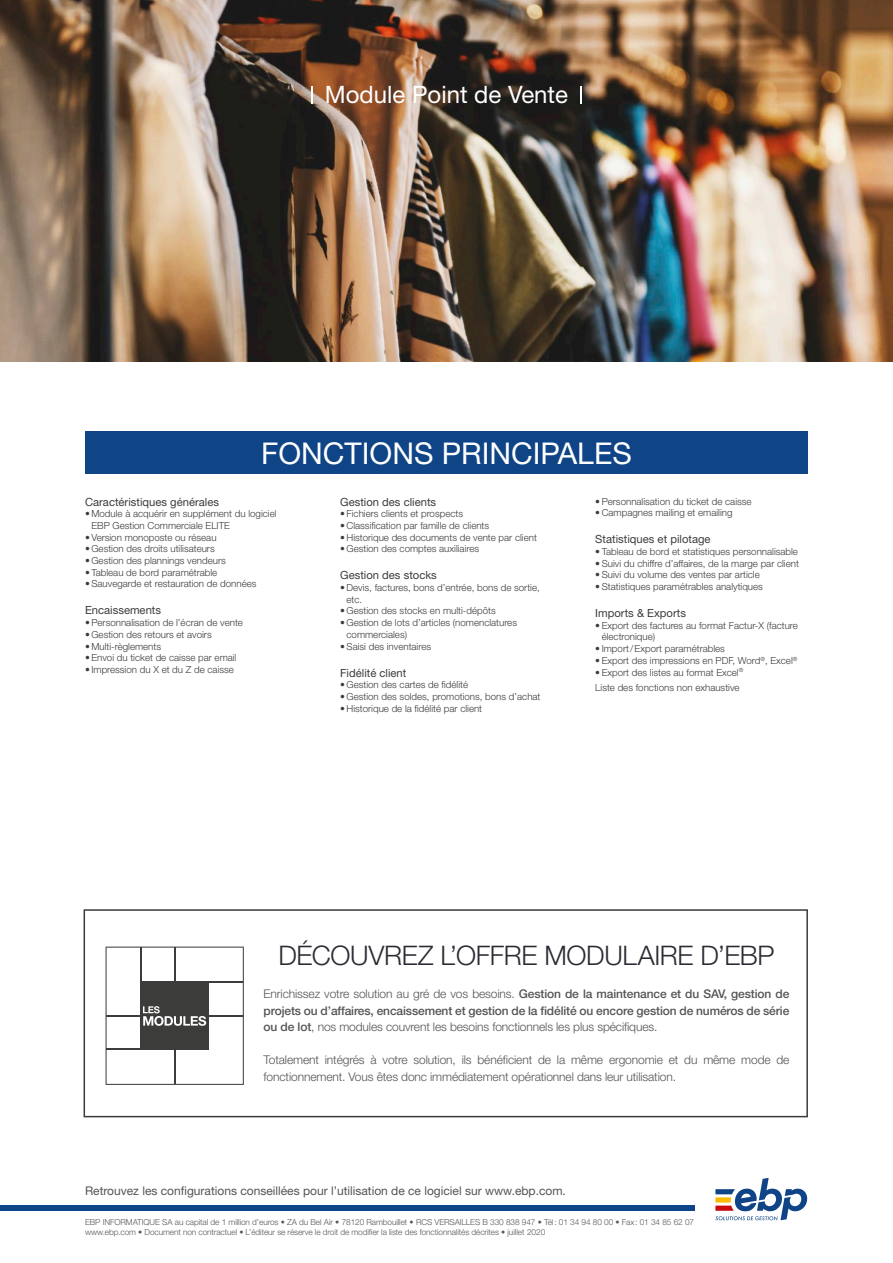
<style>
.page{position:relative;width:893px;height:1263px;background:#fff}
.page>*{position:absolute;margin:0;border:0;box-sizing:border-box;transform-origin:0 0}
.t1{font:30px "Helvetica Neue LT Std";color:#fff}
.t2{font:300 27px "Helvetica Neue LT Std";letter-spacing:-.01em;color:#2d2a33}
.Titre-FP-Dos-_2émePa{font:24px "Helvetica Neue LT Std";color:#fff}
.t3{font:500 12px/16.5px "Helvetica Neue LT Std";letter-spacing:-.01em;color:#545453;text-align:justify}
.t4{font:300 12px/16.5px "Helvetica Neue LT Std";letter-spacing:-.01em;color:#545453}
.t5{font:12px "Helvetica Neue LT Std";color:#545453}
.Titre-FonctionsPrinc{font:11.25px "Helvetica Neue LT Std";color:#3c3c3a}
.Mentions-FonctionsPr{font:300 9.75px/11.7px "Helvetica Neue LT Std";color:#3c3c3a}
.t6{font:300 8.25px/9.9px "Helvetica Neue LT Std";letter-spacing:-.01em;color:#565655}
.s1{font-weight:300}
</style>
<div class="page">
<img style="left:0;top:0;width:893px;height:361px">
<svg style="left:715px;top:1178px;width:92px;height:42px"></svg>
<div style="left:0;top:1205px;width:694px;height:6px;background:#0f4486"></div>
<svg style="left:311px;top:86px;width:2px;height:17px"></svg>
<svg style="left:580px;top:86px;width:2px;height:17px"></svg>
<div style="left:85px;top:432px;width:723px;height:42px;background:#0f4486"></div>
<div style="left:84px;top:909px;width:724px;height:208px;border:2px solid #3c3c3a"></div>
<svg style="left:106px;top:946px;width:138px;height:139px"></svg>
<p class="Titre-FP-Dos-_2émePa" style="left:325px;top:80px;width:245px">Module Point de Vente</p>
<p class="t1" style="left:261px;top:435px;width:372px">FONCTIONS PRINCIPALES</p>
<p class="Titre-FonctionsPrinc" style="left:85px;top:495px;width:135px">Caractéristiques générales</p>
<p class="Mentions-FonctionsPr" style="left:91px;top:508px;width:187px;text-indent:-6px">• Module à acquérir en supplément du logiciel<br>EBP Gestion Commerciale ELITE</p>
<p class="Mentions-FonctionsPr" style="left:85px;top:531px;width:133px">• Version monoposte ou réseau</p>
<p class="Mentions-FonctionsPr" style="left:85px;top:543px;width:131px">• Gestion des droits utilisateurs</p>
<p class="Mentions-FonctionsPr" style="left:85px;top:554px;width:142px">• Gestion des plannings vendeurs</p>
<p class="Mentions-FonctionsPr" style="left:85px;top:566px;width:134px">• Tableau de bord paramétrable</p>
<p class="Mentions-FonctionsPr" style="left:85px;top:578px;width:173px">•Sauvegarde et restauration de données</p>
<p class="Titre-FonctionsPrinc" style="left:85px;top:604px;width:78px">Encaissements</p>
<p class="Mentions-FonctionsPr" style="left:85px;top:617px;width:159px">•Personnalisation de l’écran de vente</p>
<p class="Mentions-FonctionsPr" style="left:85px;top:628px;width:128px">• Gestion des retours et avoirs</p>
<p class="Mentions-FonctionsPr" style="left:85px;top:640px;width:78px">• Multi-règlements</p>
<p class="Mentions-FonctionsPr" style="left:85px;top:652px;width:153px">• Envoi du ticket de caisse par email</p>
<p class="Mentions-FonctionsPr" style="left:85px;top:663px;width:150px">• Impression du X et du Z de caisse</p>
<p class="Titre-FonctionsPrinc" style="left:340px;top:495px;width:98px">Gestion des clients</p>
<p class="Mentions-FonctionsPr" style="left:340px;top:508px;width:124px">• Fichiers clients et prospects</p>
<p class="Mentions-FonctionsPr" style="left:340px;top:519px;width:151px">• Classification par famille de clients</p>
<p class="Mentions-FonctionsPr" style="left:340px;top:531px;width:198px">• Historique des documents de vente par client</p>
<p class="Mentions-FonctionsPr" style="left:340px;top:543px;width:140px">• Gestion des comptes auxiliaires</p>
<p class="Titre-FonctionsPrinc" style="left:340px;top:569px;width:98px">Gestion des stocks</p>
<p class="Mentions-FonctionsPr" style="left:347px;top:581px;width:195px;text-indent:-6px">•Devis, factures, bons d’entrée, bons de sortie, etc.</p>
<p class="Mentions-FonctionsPr" style="left:340px;top:605px;width:157px">• Gestion des stocks en multi-dépôts</p>
<p class="Mentions-FonctionsPr" style="left:347px;top:617px;width:172px;text-indent:-6px">• Gestion de lots d’articles (nomenclatures commerciales)</p>
<p class="Mentions-FonctionsPr" style="left:340px;top:640px;width:92px">•Saisi des inventaires</p>
<p class="Titre-FonctionsPrinc" style="left:340px;top:666px;width:68px">Fidélité client</p>
<p class="Mentions-FonctionsPr" style="left:340px;top:679px;width:129px">• Gestion des cartes de fidélité</p>
<p class="Mentions-FonctionsPr" style="left:340px;top:690px;width:202px">• Gestion des soldes, promotions, bons d’achat</p>
<p class="Mentions-FonctionsPr" style="left:340px;top:702px;width:144px">• Historique de la fidélité par client</p>
<p class="Mentions-FonctionsPr" style="left:595px;top:495px;width:158px">•Personnalisation du ticket de caisse</p>
<p class="Mentions-FonctionsPr" style="left:595px;top:507px;width:139px">• Campagnes mailing et emailing</p>
<p class="Titre-FonctionsPrinc" style="left:595px;top:532px;width:117px">Statistiques et pilotage</p>
<p class="Mentions-FonctionsPr" style="left:595px;top:545px;width:204px">• Tableau de bord et statistiques personnalisable</p>
<p class="Mentions-FonctionsPr" style="left:595px;top:557px;width:205px">•Suivi du chiffre d’affaires, de la marge par client</p>
<p class="Mentions-FonctionsPr" style="left:595px;top:569px;width:166px">•Suivi du volume des ventes par article</p>
<p class="Mentions-FonctionsPr" style="left:595px;top:580px;width:169px">•Statistiques paramétrables analytiques</p>
<p class="Titre-FonctionsPrinc" style="left:595px;top:606px;width:92px">Imports &amp; Exports</p>
<p class="Mentions-FonctionsPr" style="left:602px;top:619px;width:198px;text-indent:-6px">• Export des factures au format Factur-X (facture électronique)</p>
<p class="Mentions-FonctionsPr" style="left:595px;top:643px;width:131px">• Import/Export paramétrables</p>
<p class="Mentions-FonctionsPr" style="left:595px;top:654px;width:204px">• Export des impressions en PDF, Word<sup>®</sup>, Excel<sup>®</sup></p>
<p class="Mentions-FonctionsPr" style="left:595px;top:666px;width:149px">• Export des listes au format Excel<sup>®</sup></p>
<p class="Mentions-FonctionsPr" style="left:595px;top:682px;width:146px">Liste des fonctions non exhaustive</p>
<p class="t2" style="left:278px;top:939px;width:498px">DÉCOUVREZ L’OFFRE MODULAIRE D’EBP</p>
<p class="t3" style="left:264px;top:985px;width:527px"><span class="s1">Enrichissez votre solution au gré de vos besoins.</span> Gestion de la maintenance et du SAV, gestion de projets ou d’affaires, encaissement et gestion de la fidélité ou encore gestion de numéros de série ou de lot<span class="s1">, nos modules couvrent les besoins fonctionnels les plus spécifiques.</span></p>
<p class="t4" style="left:264px;top:1051px;width:527px">Totalement intégrés à votre solution, ils bénéficient de la même ergonomie et du même mode de fonctionnement. Vous êtes donc immédiatement opérationnel dans leur utilisation.</p>
<p class="t5" style="left:85px;top:1183px;width:482px">Retrouvez les configurations conseillées pour l’utilisation de ce logiciel sur www.ebp.com.</p>
<p class="t6" style="left:85px;top:1217px;width:611px">EBP INFORMATIQUE SA au capital de 1 million d’euros • ZA du Bel Air • 78120 Rambouillet • RCS VERSAILLES B 330 838 947 • Tél: 01 34 94 80 00 • Fax: 01 34 85 62 07 www.ebp.com • Document non contractuel • L’éditeur se réserve le droit de modifier la liste des fonctionnalités décrites • juillet 2020</p>
</div>
